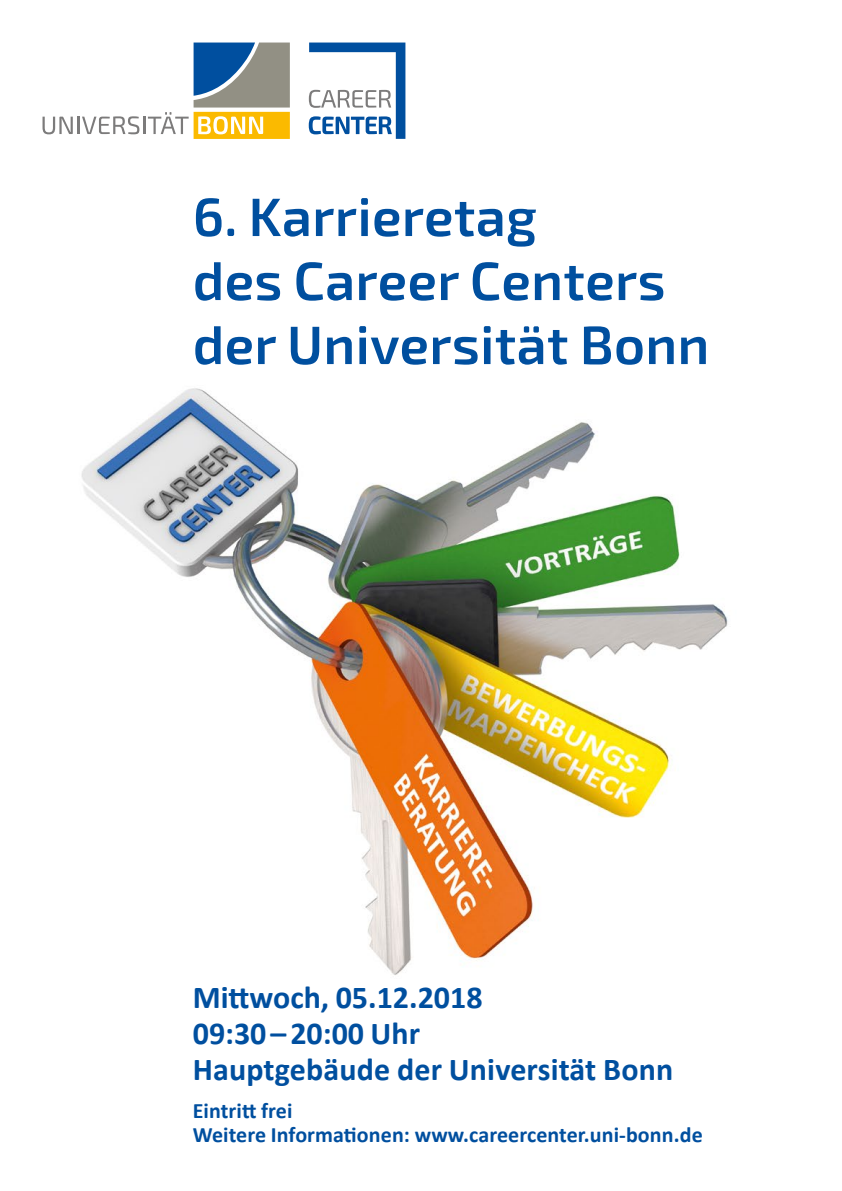
<style>
.page{position:relative;width:842px;height:1191px;background:#fff}
.page>*{position:absolute;margin:0;border:0;box-sizing:border-box;transform-origin:0 0}
.t1{font:600 54px/64px "Exo 2";letter-spacing:.005em;color:#004f9f}
.t2{font:700 32px/36px "Calibri";color:#004f9f}
.t3{font:700 22px/24px "Calibri";letter-spacing:.005em;color:#004f9f}
</style>
<div class="page">
<img style="left:42px;top:42px;width:686px;height:933px">
<svg style="left:43px;top:43px;width:247px;height:96px"></svg>
<svg style="left:309px;top:43px;width:96px;height:96px"></svg>
<h1 class="t1" style="left:193px;top:186px;width:518px">6. Karrieretag<br>des Career Centers der Universität Bonn</h1>
<p class="t2" style="left:193px;top:977px;width:482px">Mittwoch, 05.12.2018<br>09:30–20:00 Uhr<br>Hauptgebäude der Universität Bonn</p>
<p class="t3" style="left:193px;top:1097px;width:511px">Eintritt frei<br>Weitere Informationen: www.careercenter.uni-bonn.de</p>
</div>
